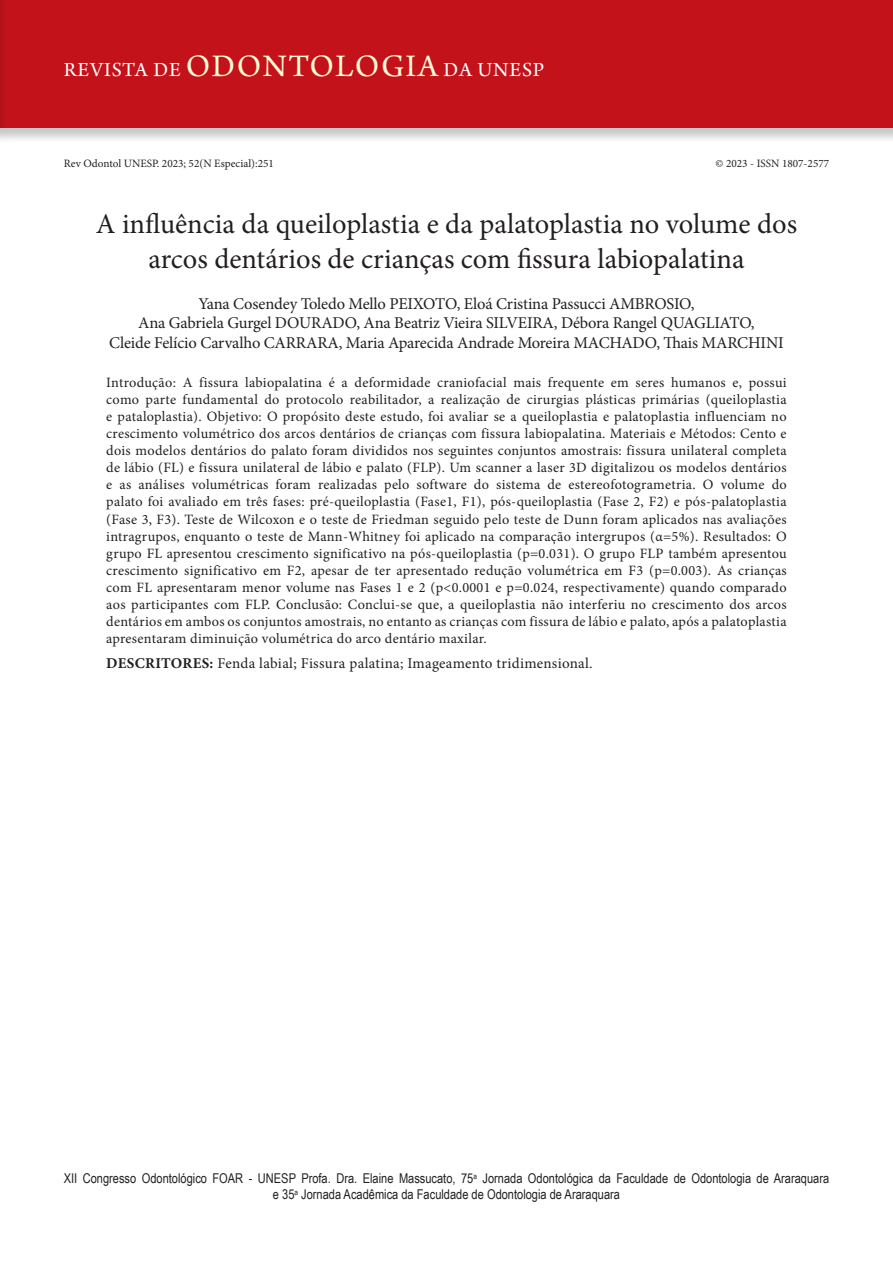
<style>
.page{position:relative;width:893px;height:1263px;background:#fff}
.page>*{position:absolute;margin:0;border:0;box-sizing:border-box;transform-origin:0 0}
.ArticleTitle{font:28.5px/34.2px "Minion Pro";color:#231f20;text-align:center}
.t1{font:21px "Arno Pro";letter-spacing:.04em;color:#fff}
.Authors{font:16.5px/19.8px "Minion Pro";letter-spacing:-.01em;color:#231f20;text-align:center}
.Keywords{font:15px "Minion Pro";letter-spacing:.02em;color:#231f20}
.Abstract{font:14.25px/17.1px "Minion Pro";letter-spacing:.02em;color:#231f20;text-align:justify}
.t2{font:13.5px/16.2px "Arial Narrow";color:#231f20;text-align:center}
.t3{font:11.25px "Minion Pro";color:#231f20}
.s1{font-size:33px;color:#fffbd6}
.s2{font-weight:700}
</style>
<div class="page">
<div style="left:0;top:0;width:893px;height:144px;background:#231f20;opacity:.25"></div>
<div style="left:0;top:0;width:893px;height:128px;background:#c4121a"></div>
<div style="left:0;top:0;width:8px;height:144px;background:#231f20;opacity:.25"></div>
<hr style="left:0;top:0;width:1px;height:128px;background:#c4121a">
<h2 class="t1" style="left:64px;top:58px;width:482px">REVISTA DE <span class="s1">ODONTOLOGIA</span> DA UNESP</h2>
<p class="t3" style="left:64px;top:156px;width:212px">Rev Odontol UNESP. 2023; 52(N Especial):251</p>
<p class="t3" style="left:715px;top:156px;width:115px">© 2023 - ISSN 1807-2577</p>
<p class="ArticleTitle" style="left:96px;top:207px;width:703px">A influência da queiloplastia e da palatoplastia no volume dos arcos dentários de crianças com fissura labiopalatina</p>
<p class="Authors" style="left:109px;top:293px;width:676px">Yana Cosendey Toledo Mello PEIXOTO, Eloá Cristina Passucci AMBROSIO,<br>Ana Gabriela Gurgel DOURADO, Ana Beatriz Vieira SILVEIRA, Débora Rangel QUAGLIATO,<br>Cleide Felício Carvalho CARRARA, Maria Aparecida Andrade Moreira MACHADO, Thais MARCHINI</p>
<p class="Abstract" style="left:106px;top:374px;width:682px">Introdução: A fissura labiopalatina é a deformidade craniofacial mais frequente em seres humanos e, possui como parte fundamental do protocolo reabilitador, a realização de cirurgias plásticas primárias (queiloplastia e pataloplastia). Objetivo: O propósito deste estudo, foi avaliar se a queiloplastia e palatoplastia influenciam no crescimento volumétrico dos arcos dentários de crianças com fissura labiopalatina. Materiais e Métodos: Cento e dois modelos dentários do palato foram divididos nos seguintes conjuntos amostrais: fissura unilateral completa de lábio (FL) e fissura unilateral de lábio e palato (FLP). Um scanner a laser 3D digitalizou os modelos dentários e as análises volumétricas foram realizadas pelo software do sistema de estereofotogrametria. O volume do palato foi avaliado em três fases: pré-queiloplastia (Fase1, F1), pós-queiloplastia (Fase 2, F2) e pós-palatoplastia (Fase 3, F3). Teste de Wilcoxon e o teste de Friedman seguido pelo teste de Dunn foram aplicados nas avaliações intragrupos, enquanto o teste de Mann-Whitney foi aplicado na comparação intergrupos (α=5%). Resultados: O grupo FL apresentou crescimento significativo na pós-queiloplastia (p=0.031). O grupo FLP também apresentou crescimento significativo em F2, apesar de ter apresentado redução volumétrica em F3 (p=0.003). As crianças com FL apresentaram menor volume nas Fases 1 e 2 (p&lt;0.0001 e p=0.024, respectivamente) quando comparado aos participantes com FLP. Conclusão: Conclui-se que, a queiloplastia não interferiu no crescimento dos arcos dentários em ambos os conjuntos amostrais, no entanto as crianças com fissura de lábio e palato, após a palatoplastia apresentaram diminuição volumétrica do arco dentário maxilar.</p>
<p class="Keywords" style="left:106px;top:653px;width:488px"><span class="s2">DESCRITORES:</span> Fenda labial; Fissura palatina; Imageamento tridimensional.</p>
<p class="t2" style="left:64px;top:1169px;width:767px">XII Congresso Odontológico FOAR - UNESP Profa. Dra. Elaine Massucato, 75<sup>a</sup> Jornada Odontológica da Faculdade de Odontologia de Araraquara e 35<sup>a</sup> Jornada Acadêmica da Faculdade de Odontologia de Araraquara</p>
</div>
